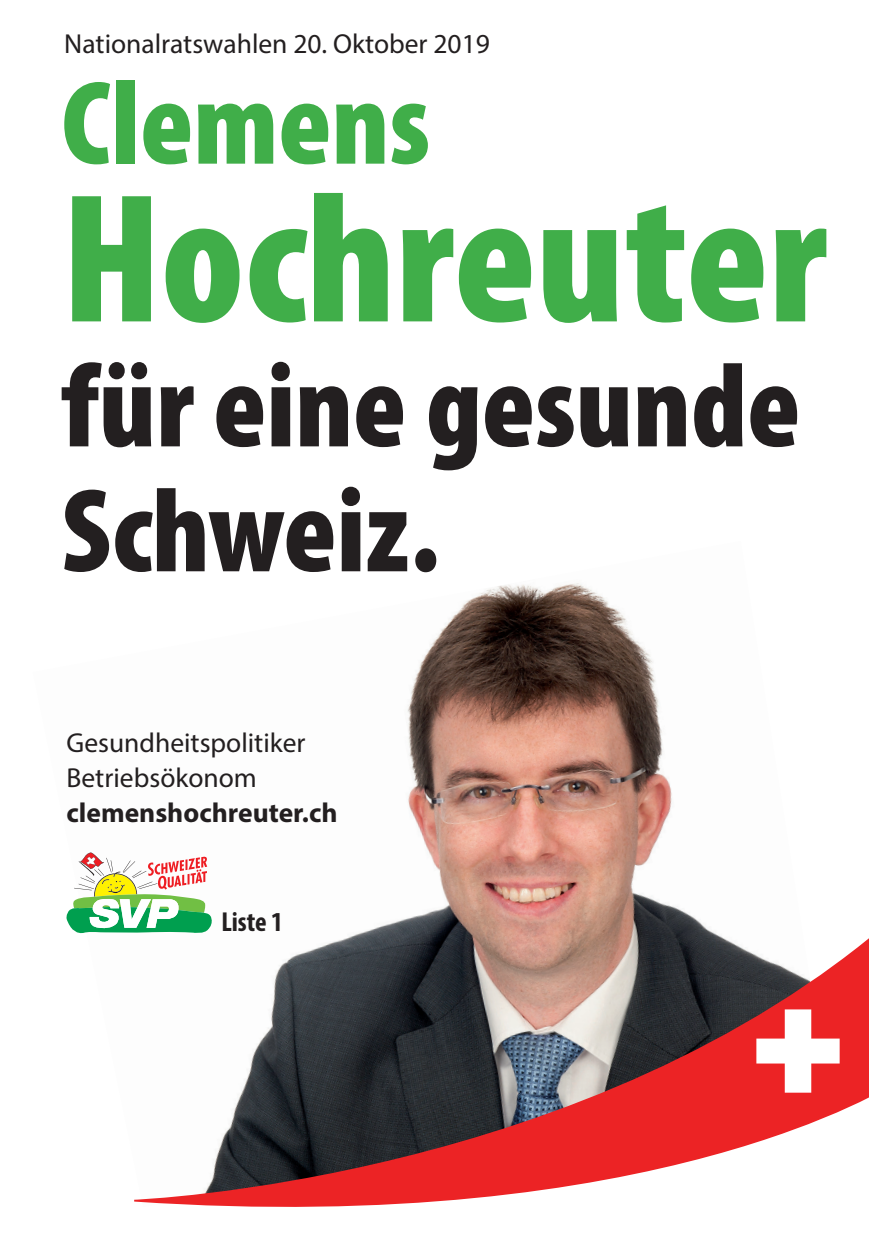
<style>
.page{position:relative;width:869px;height:1241px;background:#fff}
.page>*{position:absolute;margin:0;border:0;box-sizing:border-box;transform-origin:0 0}
.t1{font:900 condensed 185.5px "Myriad Pro";color:#40ae49}
.t2{font:900 condensed 120px/124.9px "Myriad Pro";color:#231f20}
.t3{font:900 condensed 120px "Myriad Pro";color:#40ae49}
.t4{font:27.5px/35px "Myriad Pro";color:#231f20}
.t5{font:700 27.5px "Myriad Pro";color:#231f20}
.t6{font:700 condensed 27.5px "Myriad Pro";color:#231f20}
</style>
<div class="page">
<img style="left:80px;top:583px;width:613px;height:351px">
<svg style="left:134px;top:917px;width:734px;height:289px"></svg>
<svg style="left:756px;top:1009px;width:83px;height:83px"></svg>
<svg style="left:66px;top:852px;width:146px;height:81px"></svg>
<p class="t4" style="left:64px;top:26px;width:427px">Nationalratswahlen 20. Oktober 2019</p>
<h2 class="t3" style="left:62px;top:47px;width:370px">Clemens</h2>
<h1 class="t1" style="left:62px;top:141px;width:766px">Hochreuter</h1>
<h2 class="t2" style="left:62px;top:340px;width:740px">für eine gesunde<br>Schweiz.</h2>
<p class="t4" style="left:66px;top:724px;width:240px">Gesundheitspolitiker<br>Betriebsökonom</p>
<p class="t5" style="left:66px;top:794px;width:272px">clemenshochreuter.ch</p>
<p class="t6" style="left:221px;top:904px;width:63px">Liste 1</p>
</div>
